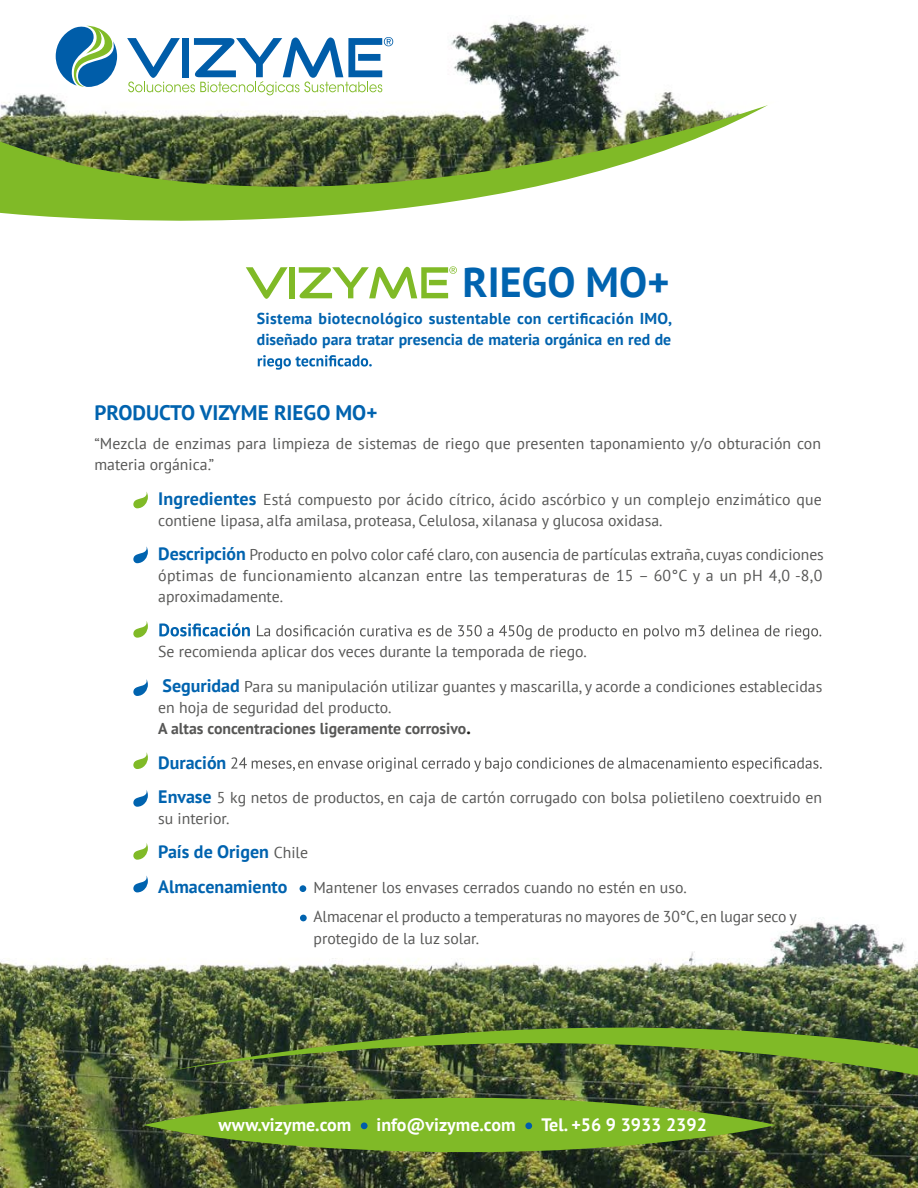
<style>
.page{position:relative;width:918px;height:1188px;background:#fff}
.page>*{position:absolute;margin:0;border:0;box-sizing:border-box;transform-origin:0 0}
.t1{font:700 42px "PT Sans";color:#0063af}
.t2{font:700 21px "PT Sans";color:#0063af}
.t3{font:700 18px "PT Sans";color:#fff}
.t4{font:700 18px/34.3px "PT Sans";color:#0063af}
.t5{font:15.75px/21px "PT Sans";color:#575756}
.t6{font:700 15.75px/21px "PT Sans";color:#0063af}
.t7{font:700 15.75px/21.6px "PT Sans";color:#575756}
.s1{font-weight:700;font-size:18px;color:#0063af}
.s2{font-weight:400}
.s3{font-size:18px;color:#1d1d1b}
.s4{font-weight:400;font-size:15.75px;color:#575756}
</style>
<div class="page">
<img style="left:0;top:886px;width:918px;height:302px">
<img style="left:1px;top:21px;width:677px;height:252px">
<svg style="left:246px;top:267px;width:42px;height:32px"></svg>
<div style="left:289px;top:267px;width:6px;height:31px;background:#80ba27"></div>
<svg style="left:299px;top:267px;width:158px;height:32px"></svg>
<svg style="left:159px;top:623px;width:91px;height:14px"></svg>
<svg style="left:257px;top:625px;width:564px;height:15px"></svg>
<svg style="left:231px;top:757px;width:591px;height:15px"></svg>
<svg style="left:258px;top:355px;width:114px;height:15px"></svg>
<svg style="left:133px;top:491px;width:15px;height:17px"></svg>
<svg style="left:133px;top:546px;width:15px;height:17px"></svg>
<svg style="left:133px;top:621px;width:15px;height:17px"></svg>
<svg style="left:133px;top:679px;width:15px;height:17px"></svg>
<svg style="left:133px;top:752px;width:15px;height:17px"></svg>
<svg style="left:133px;top:790px;width:15px;height:17px"></svg>
<svg style="left:133px;top:843px;width:15px;height:17px"></svg>
<svg style="left:133px;top:876px;width:15px;height:16px"></svg>
<div style="left:300px;top:885px;width:6px;height:7px;background:#0063af;border-radius:50%"></div>
<div style="left:300px;top:915px;width:7px;height:6px;background:#0063af;border-radius:50%"></div>
<svg style="left:56px;top:25px;width:61px;height:62px"></svg>
<svg style="left:127px;top:37px;width:266px;height:58px"></svg>
<svg style="left:0;top:105px;width:768px;height:162px"></svg>
<img style="left:169px;top:987px;width:749px;height:91px">
<svg style="left:143px;top:1094px;width:633px;height:62px;background:#6a902a"></svg>
<h1 class="t1" style="left:463px;top:255px;width:208px">RIEGO MO+</h1>
<p class="t6" style="left:257px;top:308px;width:417px">Sistema biotecnológico sustentable con certificación IMO, diseñado para tratar presencia de materia orgánica en red de</p>
<h2 class="t2" style="left:94px;top:398px;width:284px">PRODUCTO VIZYME RIEGO MO+</h2>
<p class="t5" style="left:94px;top:433px;width:728px">“Mezcla de enzimas para limpieza de sistemas de riego que presenten taponamiento y/o obturación con materia orgánica.”</p>
<p class="t5" style="left:158px;top:488px;width:665px"><span class="s1">Ingredientes</span> Está compuesto por ácido cítrico, ácido ascórbico y un complejo enzimático que contiene lipasa, alfa amilasa, proteasa, Celulosa, xilanasa y glucosa oxidasa.</p>
<p class="t5" style="left:158px;top:544px;width:667px;text-align:justify"><span class="s1">Descripción</span> Producto en polvo color café claro, con ausencia de partículas extraña, cuyas condiciones óptimas de funcionamiento alcanzan entre las temperaturas de 15 – 60°C y a un pH 4,0 -8,0 aproximadamente.</p>
<p class="t5" style="left:158px;top:634px;width:666px;line-height:34.3px">Se recomienda aplicar dos veces durante la temporada de riego.<br><span class="s1">Seguridad</span> Para su manipulación utilizar guantes y mascarilla, y acorde a condiciones establecidas</p>
<p class="t7" style="left:158px;top:696px;width:314px"><span class="s2">en hoja de seguridad del producto.<br></span>A altas concentraciones ligeramente corrosivo<span class="s3">.</span></p>
<p class="t4" style="left:158px;top:745px;width:70px">Duración</p>
<p class="t5" style="left:158px;top:787px;width:665px"><span class="s1">Envase</span> 5 kg netos de productos, en caja de cartón corrugado con bolsa polietileno coextruido en su interior.</p>
<p class="t4" style="left:158px;top:834px;width:151px">País de Origen <span class="s4">Chile<br></span>Almacenamiento</p>
<p class="t5" style="left:314px;top:872px;width:485px;line-height:29.5px">Mantener los envases cerrados cuando no estén en uso.<br>Almacenar el producto a temperaturas no mayores de 30°C,en lugar seco y</p>
<p class="t5" style="left:313px;top:927px;width:167px">protegido de la luz solar.</p>
<p class="t3" style="left:219px;top:1113px;width:134px">www.vizyme.com</p>
<p class="t3" style="left:377px;top:1113px;width:141px">info@vizyme.com</p>
<p class="t3" style="left:541px;top:1113px;width:167px">Tel. +56 9 3933 2392</p>
</div>
